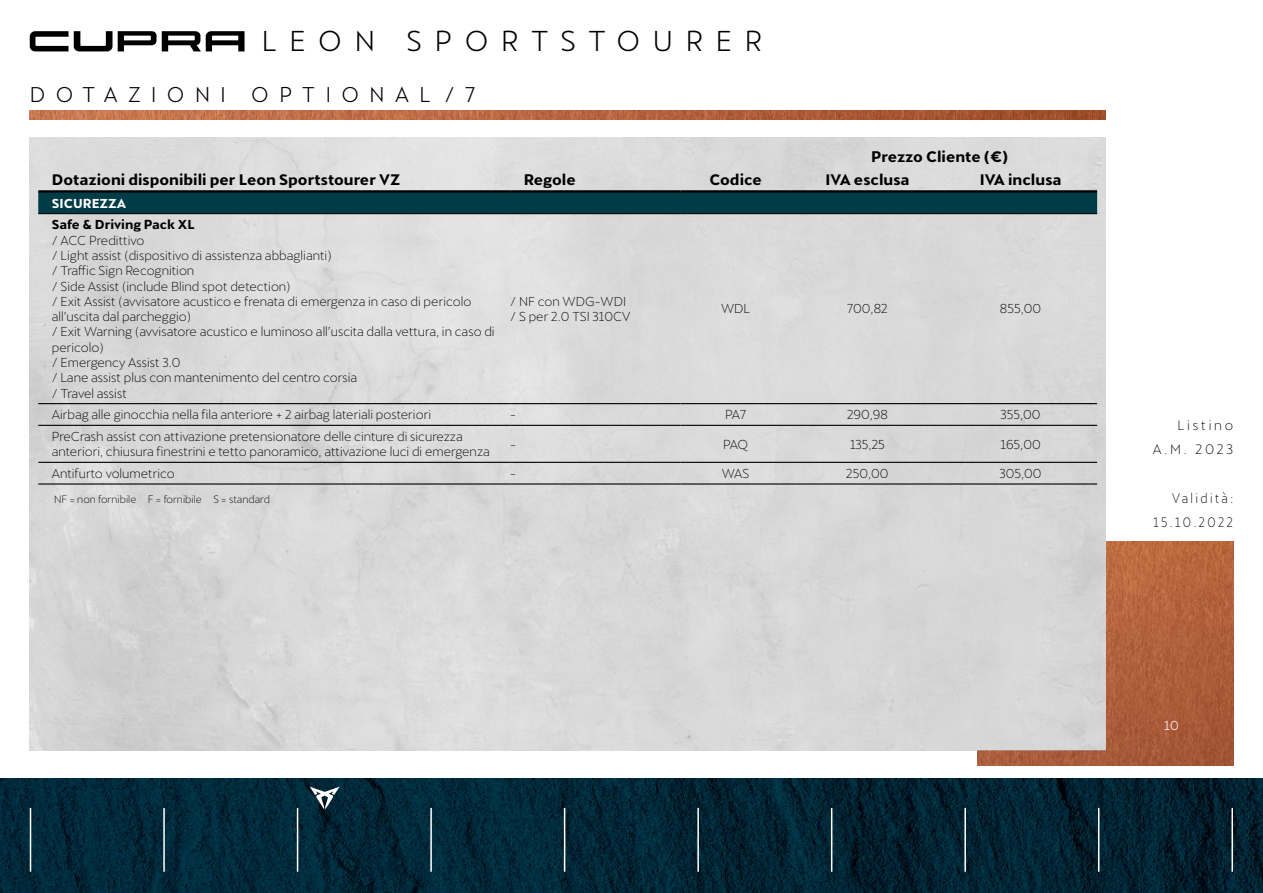
<style>
.page{position:relative;width:1263px;height:893px;background:#fff}
.page>*{position:absolute;margin:0;border:0;box-sizing:border-box;transform-origin:0 0}
.t1{font:28.35px "Cupra";letter-spacing:.45em;color:#000}
.t2{font:21px "Cupra";letter-spacing:.5em;color:#000}
.t3{font:700 15px "Cupra";color:#000}
.t4{font:300 13.5px/24px "Cupra";letter-spacing:.2em;color:#000;text-align:right;scale:.9 1}
.t5{font:300 13.5px/24px "Cupra";letter-spacing:.2em;color:#000;text-align:right}
.t6{font:300 12.75px/15.3px "Cupra";color:#000}
.t7{font:700 12.75px "Cupra";color:#000}
.t8{font:700 12.75px "Cupra";color:#fff}
.t9{font:12.75px "Cupra";color:#fff}
.t10{font:300 10.5px "Cupra";color:#000}
</style>
<div class="page">
<img style="left:977px;top:542px;width:256px;height:223px">
<img style="left:30px;top:111px;width:1076px;height:8px">
<img style="left:0;top:778px;width:1263px;height:115px">
<hr style="left:30px;top:808px;width:1px;height:64px;background:#fff">
<hr style="left:163px;top:808px;width:2px;height:64px;background:#fff">
<hr style="left:297px;top:808px;width:1px;height:64px;background:#fff">
<hr style="left:430px;top:808px;width:2px;height:64px;background:#fff">
<hr style="left:564px;top:808px;width:1px;height:64px;background:#fff">
<hr style="left:697px;top:808px;width:2px;height:64px;background:#fff">
<hr style="left:831px;top:808px;width:1px;height:64px;background:#fff">
<hr style="left:964px;top:808px;width:2px;height:64px;background:#fff">
<hr style="left:1098px;top:808px;width:1px;height:64px;background:#fff">
<hr style="left:1231px;top:808px;width:2px;height:64px;background:#fff">
<svg style="left:310px;top:787px;width:29px;height:22px"></svg>
<svg style="left:30px;top:31px;width:215px;height:20px"></svg>
<div style="left:38px;top:192px;width:1059px;height:21px;background:#003b48"></div>
<hr style="left:38px;top:190px;width:472px;height:2px;background:#000">
<hr style="left:510px;top:190px;width:170px;height:2px;background:#000">
<hr style="left:680px;top:190px;width:111px;height:2px;background:#000">
<hr style="left:791px;top:190px;width:153px;height:2px;background:#000">
<hr style="left:944px;top:190px;width:153px;height:2px;background:#000">
<hr style="left:38px;top:213px;width:472px;height:1px;background:#000">
<hr style="left:510px;top:213px;width:170px;height:1px;background:#000">
<hr style="left:680px;top:213px;width:111px;height:1px;background:#000">
<hr style="left:791px;top:213px;width:153px;height:1px;background:#000">
<hr style="left:944px;top:213px;width:153px;height:1px;background:#000">
<hr style="left:791px;top:403px;width:153px;height:1px;background:#000">
<hr style="left:38px;top:403px;width:472px;height:1px;background:#000">
<hr style="left:510px;top:403px;width:170px;height:1px;background:#000">
<hr style="left:680px;top:403px;width:111px;height:1px;background:#000">
<hr style="left:791px;top:425px;width:153px;height:1px;background:#000">
<hr style="left:944px;top:403px;width:153px;height:1px;background:#000">
<hr style="left:38px;top:425px;width:472px;height:1px;background:#000">
<hr style="left:510px;top:425px;width:170px;height:1px;background:#000">
<hr style="left:680px;top:425px;width:111px;height:1px;background:#000">
<hr style="left:791px;top:462px;width:153px;height:1px;background:#000">
<hr style="left:944px;top:425px;width:153px;height:1px;background:#000">
<hr style="left:38px;top:462px;width:472px;height:1px;background:#000">
<hr style="left:510px;top:462px;width:170px;height:1px;background:#000">
<hr style="left:680px;top:462px;width:111px;height:1px;background:#000">
<hr style="left:38px;top:483px;width:472px;height:2px;background:#000">
<hr style="left:510px;top:483px;width:170px;height:2px;background:#000">
<hr style="left:680px;top:483px;width:111px;height:2px;background:#000">
<hr style="left:791px;top:483px;width:153px;height:2px;background:#000">
<hr style="left:944px;top:483px;width:153px;height:2px;background:#000">
<hr style="left:944px;top:462px;width:153px;height:1px;background:#000">
<h1 class="t1" style="left:262px;top:16px;width:502px">LEON SPORTSTOURER</h1>
<h2 class="t2" style="left:30px;top:76px;width:402px">DOTAZIONI OPTIONAL</h2>
<h2 class="t2" style="left:444px;top:76px;width:32px">/ 7</h2>
<p class="t3" style="left:871px;top:148px;width:139px">Prezzo Cliente (€)</p>
<p class="t3" style="left:52px;top:171px;width:350px">Dotazioni disponibili per Leon Sportstourer VZ</p>
<p class="t3" style="left:524px;top:171px;width:54px">Regole</p>
<p class="t3" style="left:709px;top:171px;width:54px">Codice</p>
<p class="t3" style="left:825px;top:171px;width:85px">IVA esclusa</p>
<p class="t3" style="left:980px;top:171px;width:83px">IVA inclusa</p>
<p class="t8" style="left:52px;top:196px;width:76px">SICUREZZA</p>
<p class="t7" style="left:52px;top:217px;width:144px">Safe &amp; Driving Pack XL</p>
<p class="t6" style="left:52px;top:230px;width:444px">/ ACC Predittivo<br>/ Light assist (dispositivo di assistenza abbaglianti)<br>/ Traffic Sign Recognition<br>/ Side Assist (include Blind spot detection)<br>/ Exit Assist (avvisatore acustico e frenata di emergenza in caso di pericolo all’uscita dal parcheggio)<br>/ Exit Warning (avvisatore acustico e luminoso all’uscita dalla vettura, in caso di pericolo)<br>/ Emergency Assist 3.0<br>/ Lane assist plus con mantenimento del centro corsia<br>/ Travel assist</p>
<p class="t6" style="left:510px;top:292px;width:122px">/ NF con WDG-WDI / S per 2.0 TSI 310CV</p>
<p class="t6" style="left:721px;top:299px;width:31px">WDL</p>
<p class="t6" style="left:847px;top:299px;width:42px">700,82</p>
<p class="t6" style="left:1000px;top:299px;width:43px">855,00</p>
<p class="t6" style="left:52px;top:405px;width:381px">Airbag alle ginocchia nella fila anteriore + 2 airbag lateriali posteriori</p>
<p class="t6" style="left:510px;top:405px;width:7px">-</p>
<p class="t6" style="left:725px;top:405px;width:22px">PA7</p>
<p class="t6" style="left:847px;top:405px;width:42px">290,98</p>
<p class="t6" style="left:1000px;top:405px;width:42px">355,00</p>
<p class="t6" style="left:52px;top:427px;width:440px">PreCrash assist con attivazione pretensionatore delle cinture di sicurezza anteriori, chiusura finestrini e tetto panoramico, attivazione luci di emergenza</p>
<p class="t6" style="left:510px;top:434px;width:7px">-</p>
<p class="t6" style="left:723px;top:434px;width:27px">PAQ</p>
<p class="t6" style="left:850px;top:434px;width:36px">135,25</p>
<p class="t6" style="left:1000px;top:434px;width:42px">165,00</p>
<p class="t6" style="left:52px;top:464px;width:125px">Antifurto volumetrico</p>
<p class="t6" style="left:510px;top:464px;width:7px">-</p>
<p class="t6" style="left:722px;top:464px;width:29px">WAS</p>
<p class="t6" style="left:846px;top:464px;width:44px">250,00</p>
<p class="t6" style="left:999px;top:464px;width:44px">305,00</p>
<p class="t10" style="left:54px;top:489px;width:217px">NF = non fornibile F = fornibile S = standard</p>
<p class="t5" style="left:1153px;top:411px;width:82px">Listino<br>A.M. 2023</p>
<p class="t4" style="left:1153px;top:484px;width:90px">Validità:<br>15.10.2022</p>
<p class="t9" style="left:1164px;top:714px;width:16px">10</p>
</div>
